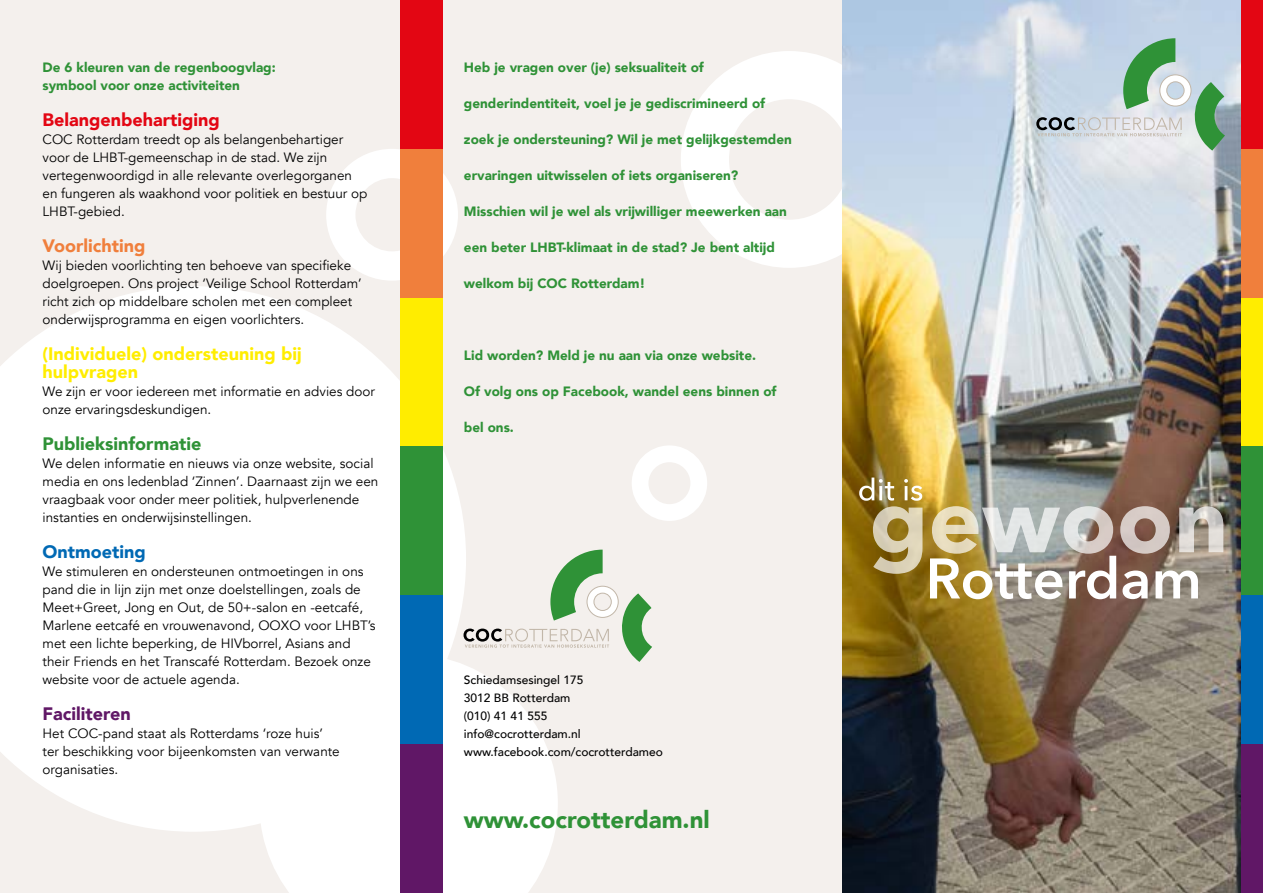
<style>
.page{position:relative;width:1263px;height:893px;background:#f4f0ed}
.page>*{position:absolute;margin:0;border:0;box-sizing:border-box;transform-origin:0 0}
.t1{font:900 24px "Avenir";color:#2f9237}
.t2{font:900 18px/18px "Avenir";color:#ffed00}
.t3{font:900 18px "Avenir";color:#e30613}
.t4{font:900 18px "Avenir";color:#2f9237}
.t5{font:900 18px "Avenir";color:#f07f3c}
.t6{font:900 18px "Avenir";color:#601766}
.t7{font:900 18px "Avenir";color:#0069b4}
.t8{font:13.5px/18px "Avenir";color:#000}
.t9{font:900 13.5px/18px "Avenir";color:#2f9237}
.t10{font:500 12px/18px "Avenir";color:#000}
</style>
<div class="page">
<svg style="left:681px;top:51px;width:161px;height:217px;fill:#fff"></svg>
<svg style="left:0;top:286px;width:466px;height:546px;fill:#fff"></svg>
<svg style="left:632px;top:446px;width:75px;height:75px"></svg>
<svg style="left:259px;top:654px;width:299px;height:239px;fill:#fff"></svg>
<svg style="left:326px;top:149px;width:132px;height:132px"></svg>
<img style="left:842px;top:0;width:399px;height:893px">
<img style="left:859px;top:477px;width:364px;height:122px">
<div style="left:400px;top:0;width:42px;height:149px;background:#e30613"></div>
<div style="left:400px;top:149px;width:42px;height:149px;background:#f07f3c"></div>
<div style="left:400px;top:298px;width:42px;height:148px;background:#ffed00"></div>
<div style="left:400px;top:446px;width:42px;height:149px;background:#2f9237"></div>
<div style="left:400px;top:595px;width:42px;height:149px;background:#0069b4"></div>
<div style="left:400px;top:744px;width:42px;height:149px;background:#601766"></div>
<div style="left:1241px;top:0;width:22px;height:149px;background:#e30613"></div>
<div style="left:1241px;top:149px;width:22px;height:149px;background:#f07f3c"></div>
<div style="left:1241px;top:298px;width:22px;height:148px;background:#ffed00"></div>
<div style="left:1241px;top:446px;width:22px;height:149px;background:#2f9237"></div>
<div style="left:1241px;top:595px;width:22px;height:149px;background:#0069b4"></div>
<div style="left:1241px;top:744px;width:22px;height:149px;background:#601766"></div>
<svg style="left:1036px;top:38px;width:189px;height:113px"></svg>
<svg style="left:463px;top:550px;width:189px;height:112px"></svg>
<p class="t9" style="left:43px;top:58px;width:235px">De 6 kleuren van de regenboogvlag: symbool voor onze activiteiten</p>
<h2 class="t3" style="left:43px;top:104px;width:179px">Belangenbehartiging</h2>
<p class="t8" style="left:43px;top:131px;width:326px">COC Rotterdam treedt op als belangenbehartiger voor de LHBT-gemeenschap in de stad. We zijn vertegenwoordigd in alle relevante overlegorganen en fungeren als waakhond voor politiek en bestuur op LHBT-gebied.</p>
<h2 class="t5" style="left:43px;top:230px;width:105px">Voorlichting</h2>
<p class="t8" style="left:43px;top:257px;width:321px">Wij bieden voorlichting ten behoeve van specifieke doelgroepen. Ons project ‘Veilige School Rotterdam’ richt zich op middelbare scholen met een compleet onderwijsprogramma en eigen voorlichters.</p>
<h2 class="t2" style="left:43px;top:344px;width:261px">(Individuele) ondersteuning bij hulpvragen</h2>
<p class="t8" style="left:43px;top:383px;width:334px">We zijn er voor iedereen met informatie en advies door onze ervaringsdeskundigen.</p>
<h2 class="t4" style="left:43px;top:428px;width:161px">Publieksinformatie</h2>
<p class="t8" style="left:43px;top:455px;width:337px">We delen informatie en nieuws via onze website, social media en ons ledenblad ‘Zinnen’. Daarnaast zijn we een vraagbaak voor onder meer politiek, hulpverlenende instanties en onderwijsinstellingen.</p>
<h2 class="t7" style="left:43px;top:536px;width:105px">Ontmoeting</h2>
<p class="t8" style="left:43px;top:563px;width:335px">We stimuleren en ondersteunen ontmoetingen in ons pand die in lijn zijn met onze doelstellingen, zoals de Meet+Greet, Jong en Out, de 50+-salon en -eetcafé, Marlene eetcafé en vrouwenavond, OOXO voor LHBT’s met een lichte beperking, de HIVborrel, Asians and their Friends en het Transcafé Rotterdam. Bezoek onze website voor de actuele agenda.</p>
<h2 class="t6" style="left:43px;top:698px;width:90px">Faciliteren</h2>
<p class="t8" style="left:43px;top:725px;width:299px">Het COC-pand staat als Rotterdams ‘roze huis’ ter beschikking voor bijeenkomsten van verwante organisaties.</p>
<p class="t9" style="left:464px;top:58px;width:241px">Heb je vragen over (je) seksualiteit of</p>
<p class="t9" style="left:464px;top:94px;width:303px">genderindentiteit, voel je je gediscrimineerd of</p>
<p class="t9" style="left:464px;top:130px;width:329px">zoek je ondersteuning? Wil je met gelijkgestemden</p>
<p class="t9" style="left:464px;top:166px;width:276px">ervaringen uitwisselen of iets organiseren?</p>
<p class="t9" style="left:464px;top:202px;width:324px">Misschien wil je wel als vrijwilliger meewerken aan</p>
<p class="t9" style="left:464px;top:238px;width:312px">een beter LHBT-klimaat in de stad? Je bent altijd</p>
<p class="t9" style="left:464px;top:274px;width:183px">welkom bij COC Rotterdam!</p>
<p class="t9" style="left:464px;top:346px;width:294px">Lid worden? Meld je nu aan via onze website.</p>
<p class="t9" style="left:464px;top:382px;width:314px">Of volg ons op Facebook, wandel eens binnen of</p>
<p class="t9" style="left:464px;top:418px;width:51px">bel ons.</p>
<p class="t10" style="left:464px;top:670px;width:201px">Schiedamsesingel 175<br>3012 BB Rotterdam<br>(010) 41 41 555 info@cocrotterdam.nl www.facebook.com/cocrotterdameo</p>
<h1 class="t1" style="left:464px;top:799px;width:247px">www.cocrotterdam.nl</h1>
</div>
